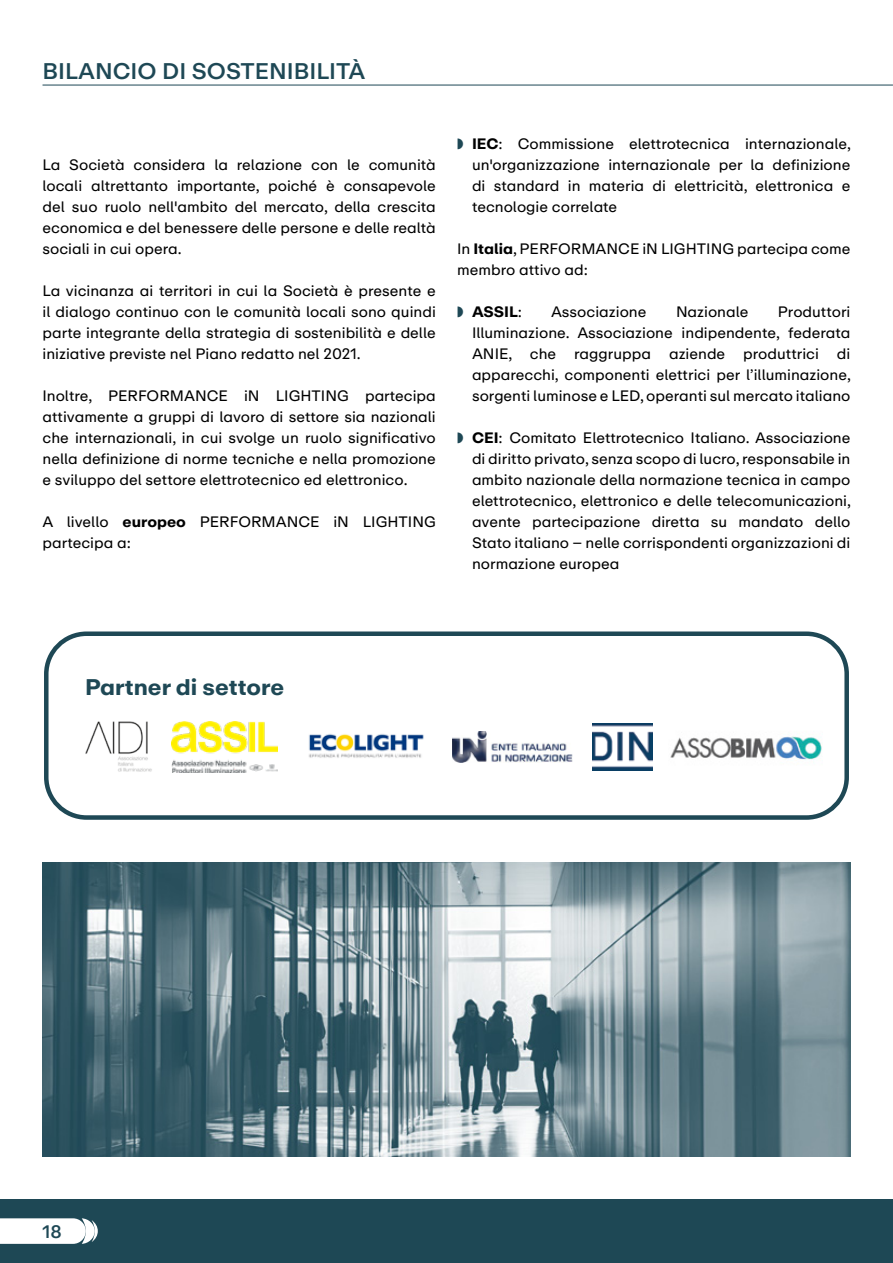
<style>
.page{position:relative;width:893px;height:1263px;background:#fff}
.page>*{position:absolute;margin:0;border:0;box-sizing:border-box;transform-origin:0 0}
.t1{font:500 22.5px "ABC Repro";color:#1e4855}
.t2{font:700 22.5px "ABC Repro";color:#1e4855}
.t3{font:500 18px "ABC Repro";color:#1e4855}
.t4{font:15px/21px "ABC Repro";color:#000;text-align:justify}
.t5{font:700 15px "ABC Repro";color:#000}
.s1{font-weight:700}
.s2{color:#1e4855}
.s3{font-weight:400}
</style>
<div class="page">
<div style="left:0;top:1199px;width:893px;height:64px;background:#1e4855"></div>
<svg style="left:0;top:1218px;width:98px;height:26px;background:#edf0f1"></svg>
<hr style="left:43px;top:85px;width:850px;height:1px;background:#1e4855">
<img style="left:172px;top:722px;width:106px;height:50px">
<img style="left:309px;top:734px;width:115px;height:24px">
<img style="left:85px;top:722px;width:67px;height:50px">
<img style="left:453px;top:731px;width:119px;height:31px">
<img style="left:592px;top:723px;width:60px;height:47px">
<img style="left:670px;top:736px;width:152px;height:24px">
<div style="left:44px;top:631px;width:805px;height:189px;border:4px solid #1e4855;border-radius:40px"></div>
<img style="left:43px;top:863px;width:807px;height:294px">
<h1 class="t1" style="left:43px;top:56px;width:325px">BILANCIO DI SOSTENIBILITÀ</h1>
<p class="t4" style="left:43px;top:154px;width:395px">La Società considera la relazione con le comunità locali altrettanto importante, poiché è consapevole del suo ruolo nell'ambito del mercato, della crescita economica e del benessere delle persone e delle realtà sociali in cui opera.</p>
<p class="t4" style="left:43px;top:280px;width:395px">La vicinanza ai territori in cui la Società è presente e il dialogo continuo con le comunità locali sono quindi parte integrante della strategia di sostenibilità e delle iniziative previste nel Piano redatto nel 2021.</p>
<p class="t4" style="left:43px;top:385px;width:395px">Inoltre, PERFORMANCE iN LIGHTING partecipa attivamente a gruppi di lavoro di settore sia nazionali che internazionali, in cui svolge un ruolo significativo nella definizione di norme tecniche e nella promozione e sviluppo del settore elettrotecnico ed elettronico.</p>
<p class="t4" style="left:43px;top:511px;width:395px">A livello <span class="s1">europeo</span> PERFORMANCE iN LIGHTING partecipa a:</p>
<p class="t4" style="left:472px;top:133px;width:380px;text-indent:-15px"><span class="s2">◗</span> <span class="s1">IEC</span>: Commissione elettrotecnica internazionale, un'organizzazione internazionale per la definizione di standard in materia di elettricità, elettronica e tecnologie correlate</p>
<p class="t4" style="left:457px;top:238px;width:395px">In <span class="s1">Italia</span>, PERFORMANCE iN LIGHTING partecipa come membro attivo ad:</p>
<p class="t5" style="left:457px;top:301px;width:67px"><span class="s2">◗</span> ASSIL<span class="s3">:</span></p>
<p class="t4" style="left:551px;top:301px;width:97px">Associazione</p>
<p class="t4" style="left:676px;top:301px;width:74px">Nazionale</p>
<p class="t4" style="left:472px;top:301px;width:380px;text-indent:306px">Produttori Illuminazione. Associazione indipendente, federata ANIE, che raggruppa aziende produttrici di apparecchi, componenti elettrici per l’illuminazione, sorgenti luminose e LED, operanti sul mercato italiano</p>
<p class="t4" style="left:472px;top:427px;width:380px;text-indent:-15px"><span class="s2">◗</span> <span class="s1">CEI</span>: Comitato Elettrotecnico Italiano. Associazione di diritto privato, senza scopo di lucro, responsabile in ambito nazionale della normazione tecnica in campo elettrotecnico, elettronico e delle telecomunicazioni, avente partecipazione diretta su mandato dello Stato italiano – nelle corrispondenti organizzazioni di normazione europea</p>
<h1 class="t2" style="left:85px;top:672px;width:201px">Partner di settore</h1>
<p class="t3" style="left:43px;top:1220px;width:21px">18</p>
</div>
